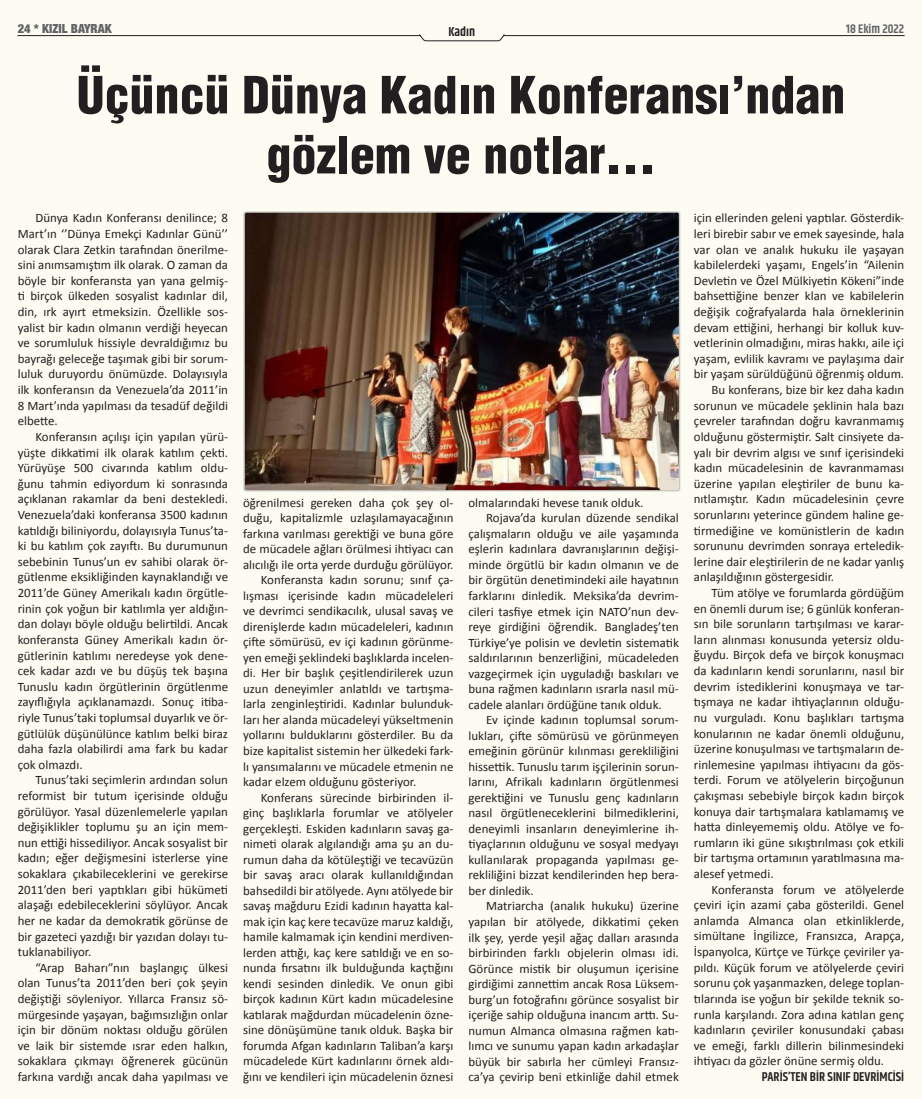
<style>
.page{position:relative;width:922px;height:1099px;background:#fff}
.page>*{position:absolute;margin:0;border:0;box-sizing:border-box;transform-origin:0 0}
.ana_başlık{font:900 condensed 50px "Helvetica";color:#231f20}
.t1{font:600 13.12px "Khand";color:#231f20}
.t2{font:12.88px/15.6px "Calibri";color:#231f20;text-align:justify}
.alt_imza{font:600 12.88px "Khand";color:#231f20}
.t3{font:900 condensed 12.5px "Helvetica Neue";color:#636366}
.t4{font:600 12.5px "Khand";color:#636366}
</style>
<div class="page">
<div style="left:0;top:0;width:921px;height:1098px;background:#fdfcf3"></div>
<hr style="left:18px;top:35px;width:402px;height:1px;background:#231f20">
<hr style="left:503px;top:35px;width:400px;height:1px;background:#231f20">
<svg style="left:419px;top:34px;width:85px;height:7px"></svg>
<img style="left:245px;top:213px;width:433px;height:277px">
<p class="t3" style="left:18px;top:18px;width:95px">24 * KIZIL BAYRAK</p>
<p class="t1" style="left:448px;top:23px;width:28px">Kadın</p>
<p class="t4" style="left:846px;top:21px;width:60px">18 Ekim 2022</p>
<p class="ana_başlık" style="left:77px;top:64px;width:770px">Üçüncü Dünya Kadın Konferansı’ndan</p>
<p class="ana_başlık" style="left:266px;top:124px;width:390px">gözlem ve notlar...</p>
<p class="t2" style="left:18px;top:210px;width:212px;text-indent:18px">Dünya Kadın Konferansı denilince; 8<br>Mart’ın ‘’Dünya Emekçi Kadınlar Günü’’ olarak Clara Zetkin tarafından önerilme&shy;sini anımsamıştım ilk olarak. O zaman da böyle bir konferansta yan yana gelmiş&shy;ti birçok ülkeden sosyalist kadınlar dil, din, ırk ayırt etmeksizin. Özellikle sos&shy;yalist bir kadın olmanın verdiği heyecan ve sorumluluk hissiyle devraldığımız bu bayrağı geleceğe taşımak gibi bir sorum&shy;luluk duruyordu önümüzde. Dolayısıyla ilk konferansın da Venezuela’da 2011’in 8 Mart’ında yapılması da tesadüf değildi elbette.</p>
<p class="t2" style="left:18px;top:428px;width:212px;text-indent:18px">Konferansın açılışı için yapılan yürü&shy;yüşte dikkatimi ilk olarak katılım çekti.<br>Yürüyüşe 500 civarında katılım oldu&shy;ğunu tahmin ediyordum ki sonrasında açıklanan rakamlar da beni destekledi.<br>Venezuela’daki konferansa 3500 kadının katıldığı biliniyordu, dolayısıyla Tunus’ta&shy;ki bu katılım çok zayıftı. Bu durumunun sebebinin Tunus’un ev sahibi olarak ör&shy;gütlenme eksikliğinden kaynaklandığı ve 2011’de Güney Amerikalı kadın örgütle&shy;rinin çok yoğun bir katılımla yer aldığın&shy;dan dolayı böyle olduğu belirtildi. Ancak konferansta Güney Amerikalı kadın ör&shy;gütlerinin katılımı neredeyse yok dene&shy;cek kadar azdı ve bu düşüş tek başına Tunuslu kadın örgütlerinin örgütlenme zayıflığıyla açıklanamazdı. Sonuç itiba&shy;riyle Tunus’taki toplumsal duyarlık ve ör&shy;gütlülük düşünülünce katılım belki biraz daha fazla olabilirdi ama fark bu kadar çok olmazdı.</p>
<p class="t2" style="left:18px;top:771px;width:212px;text-indent:18px">Tunus’taki seçimlerin ardından solun reformist bir tutum içerisinde olduğu görülüyor. Yasal düzenlemelerle yapılan değişiklikler toplumu şu an için mem&shy;nun ettiği hissediliyor. Ancak sosyalist bir kadın; eğer değişmesini isterlerse yine sokaklara çıkabileceklerini ve gerekirse 2011’den beri yaptıkları gibi hükümeti alaşağı edebileceklerini söylüyor. Ancak her ne kadar da demokratik görünse de bir gazeteci yazdığı bir yazıdan dolayı tu&shy;tuklanabiliyor.</p>
<p class="t2" style="left:18px;top:959px;width:212px;text-indent:18px">“Arap Baharı”nın başlangıç ülkesi olan Tunus’ta 2011’den beri çok şeyin değiştiği söyleniyor. Yıllarca Fransız sö&shy;mürgesinde yaşayan, bağımsızlığın onlar için bir dönüm noktası olduğu görülen ve laik bir sistemde ısrar eden halkın, sokaklara çıkmayı öğrenerek gücünün farkına vardığı ancak daha yapılması ve</p>
<p class="t2" style="left:243px;top:494px;width:212px">öğrenilmesi gereken daha çok şey ol&shy;duğu, kapitalizmle uzlaşılamayacağının farkına varılması gerektiği ve buna göre de mücadele ağları örülmesi ihtiyacı can alıcılığı ile orta yerde durduğu görülüyor.</p>
<p class="t2" style="left:243px;top:571px;width:212px;text-indent:18px">Konferansta kadın sorunu; sınıf ça&shy;lışması içerisinde kadın mücadeleleri ve devrimci sendikacılık, ulusal savaş ve direnişlerde kadın mücadeleleri, kadının çifte sömürüsü, ev içi kadının görünme&shy;yen emeği şeklindeki başlıklarda incelen&shy;di. Her bir başlık çeşitlendirilerek uzun uzun deneyimler anlatıldı ve tartışma&shy;larla zenginleştiridi. Kadınlar bulunduk&shy;ları her alanda mücadeleyi yükseltmenin yollarını bulduklarını gösterdiler. Bu da bize kapitalist sistemin her ülkedeki fark&shy;lı yansımalarını ve mücadele etmenin ne kadar elzem olduğunu gösteriyor.</p>
<p class="t2" style="left:243px;top:789px;width:212px;text-indent:18px">Konferans sürecinde birbirinden il&shy;ginç başlıklarla forumlar ve atölyeler gerçekleşti. Eskiden kadınların savaş ga&shy;nimeti olarak algılandığı ama şu an du&shy;rumun daha da kötüleştiği ve tecavüzün bir savaş aracı olarak kullanıldığından bahsedildi bir atölyede. Aynı atölyede bir savaş mağduru Ezidi kadının hayatta kal&shy;mak için kaç kere tecavüze maruz kaldığı, hamile kalmamak için kendini merdiven&shy;lerden attığı, kaç kere satıldığı ve en so&shy;nunda fırsatını ilk bulduğunda kaçtığını kendi sesinden dinledik. Ve onun gibi birçok kadının Kürt kadın mücadelesine katılarak mağdurdan mücadelenin özne&shy;sine dönüşümüne tanık olduk. Başka bir forumda Afgan kadınların Taliban’a karşı mücadelede Kürt kadınlarını örnek aldı&shy;ğını ve kendileri için mücadelenin öznesi</p>
<p class="t2" style="left:468px;top:494px;width:176px">olmalarındaki hevese tanık olduk.</p>
<p class="t2" style="left:468px;top:509px;width:212px;text-indent:18px">Rojava’da kurulan düzende sendikal çalışmaların olduğu ve aile yaşamında eşlerin kadınlara davranışlarının değişi&shy;minde örgütlü bir kadın olmanın ve de bir örgütün denetimindeki aile hayatının farklarını dinledik. Meksika’da devrim&shy;cileri tasfiye etmek için NATO’nun dev&shy;reye girdiğini öğrendik. Bangladeş’ten Türkiye’ye polisin ve devletin sistematik saldırılarının benzerliğini, mücadeleden vazgeçirmek için uyguladığı baskıları ve buna rağmen kadınların ısrarla nasıl mü&shy;cadele alanları ördüğüne tanık olduk.</p>
<p class="t2" style="left:468px;top:711px;width:212px;text-indent:18px">Ev içinde kadının toplumsal sorum&shy;lukları, çifte sömürüsü ve görünmeyen emeğinin görünür kılınması gerekliliğini hissettik. Tunuslu tarım işçilerinin sorun&shy;larını, Afrikalı kadınların örgütlenmesi gerektiğini ve Tunuslu genç kadınların nasıl örgütleneceklerini bilmediklerini, deneyimli insanların deneyimlerine ih&shy;tiyaçlarının olduğunu ve sosyal medyayı kullanılarak propaganda yapılması ge&shy;rekliliğini bizzat kendilerinden hep bera&shy;ber dinledik.</p>
<p class="t2" style="left:468px;top:897px;width:212px;text-indent:18px">Matriarcha (analık hukuku) üzerine yapılan bir atölyede, dikkatimi çeken ilk şey, yerde yeşil ağaç dalları arasında birbirinden farklı objelerin olması idi.<br>Görünce mistik bir oluşumun içerisine girdiğimi zannettim ancak Rosa Lüksem&shy;burg’un fotoğrafını görünce sosyalist bir içeriğe sahip olduğuna inancım arttı. Su&shy;numun Almanca olmasına rağmen katı&shy;lımcı ve sunumu yapan kadın arkadaşlar büyük bir sabırla her cümleyi Fransız&shy;ca’ya çevirip beni etkinliğe dahil etmek</p>
<p class="t2" style="left:693px;top:210px;width:212px">için ellerinden geleni yaptılar. Gösterdik&shy;leri birebir sabır ve emek sayesinde, hala var olan ve analık hukuku ile yaşayan kabilelerdeki yaşamı, Engels’in “Ailenin Devletin ve Özel Mülkiyetin Kökeni”inde bahsettiğine benzer klan ve kabilelerin değişik coğrafyalarda hala örneklerinin devam ettiğini, herhangi bir kolluk kuv&shy;vetlerinin olmadığını, miras hakkı, aile içi yaşam, evlilik kavramı ve paylaşıma dair bir yaşam sürüldüğünü öğrenmiş oldum.</p>
<p class="t2" style="left:693px;top:381px;width:212px;text-indent:18px">Bu konferans, bize bir kez daha kadın sorunun ve mücadele şeklinin hala bazı çevreler tarafından doğru kavranmamış olduğunu göstermiştir. Salt cinsiyete da&shy;yalı bir devrim algısı ve sınıf içerisindeki kadın mücadelesinin de kavranmaması üzerine yapılan eleştiriler de bunu ka&shy;nıtlamıştır. Kadın mücadelesinin çevre sorunlarını yeterince gündem haline ge&shy;tirmediğine ve komünistlerin de kadın sorununu devrimden sonraya erteledik&shy;lerine dair eleştirilerin de ne kadar yanlış anlaşıldığının göstergesidir.</p>
<p class="t2" style="left:693px;top:584px;width:212px;text-indent:18px">Tüm atölye ve forumlarda gördüğüm en önemli durum ise; 6 günlük konferan&shy;sın bile sorunların tartışılması ve karar&shy;ların alınması konusunda yetersiz oldu&shy;ğuydu. Birçok defa ve birçok konuşmacı da kadınların kendi sorunlarını, nasıl bir devrim istediklerini konuşmaya ve tar&shy;tışmaya ne kadar ihtiyaçlarının olduğu&shy;nu vurguladı. Konu başlıkları tartışma konularının ne kadar önemli olduğunu, üzerine konuşulması ve tartışmaların de&shy;rinlemesine yapılması ihtiyacını da gös&shy;terdi. Forum ve atölyelerin birçoğunun çakışması sebebiyle birçok kadın birçok konuya dair tartışmalara katılamamış ve hatta dinleyememiş oldu. Atölye ve fo&shy;rumların iki güne sıkıştırılması çok etkili bir tartışma ortamının yaratılmasına ma&shy;alesef yetmedi.</p>
<p class="t2" style="left:693px;top:880px;width:212px;text-indent:18px">Konferansta forum ve atölyelerde çeviri için azami çaba gösterildi. Genel anlamda Almanca olan etkinliklerde, simültane İngilizce, Fransızca, Arapça, İspanyolca, Kürtçe ve Türkçe çeviriler ya&shy;pıldı. Küçük forum ve atölyelerde çeviri sorunu çok yaşanmazken, delege toplan&shy;tılarında ise yoğun bir şekilde teknik so&shy;runla karşılandı. Zora adına katılan genç kadınların çeviriler konusundaki çabası ve emeği, farklı dillerin bilinmesindeki ihtiyacı da gözler önüne sermiş oldu.</p>
<p class="alt_imza" style="left:761px;top:1068px;width:144px">PARIS’TEN BIR SINIF DEVRIMCISI</p>
</div>
